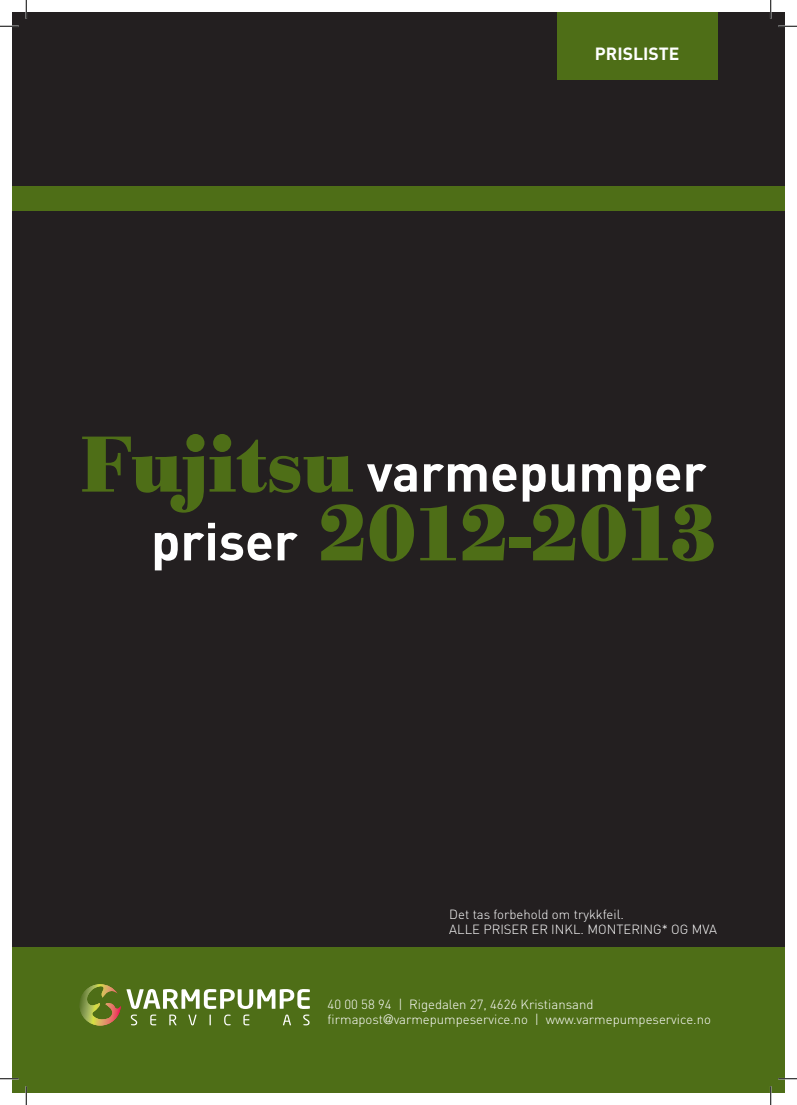
<style>
.page{position:relative;width:797px;height:1105px;background:#fff}
.page>*{position:absolute;margin:0;border:0;box-sizing:border-box;transform-origin:0 0}
.t1{font:700 82.5px "Bodoni Antiqua T";letter-spacing:-.035em;color:#4e6e17}
.t2{font:700 52.5px "DIN";color:#fff}
.t3{font:700 17.5px "DIN";color:#fff}
.t4{font:300 13.12px/15.8px "DIN";color:#fff}
.s1{font-family:"Bodoni Antiqua T";font-size:82.5px;color:#4e6e17}
.s2{font-family:"DIN";font-size:52.5px;color:#fff}
.s3{font-family:"Helvetica Neue"}
</style>
<div class="page">
<div style="left:12px;top:12px;width:773px;height:1081px;background:#231f20"></div>
<div style="left:557px;top:12px;width:160px;height:53px;background:#4e6e17"></div>
<div style="left:12px;top:948px;width:773px;height:145px;background:#4e6e17"></div>
<div style="left:12px;top:186px;width:773px;height:25px;background:#4e6e17"></div>
<svg style="left:79px;top:984px;width:231px;height:41px"></svg>
<div style="left:557px;top:26px;width:160px;height:53px;background:#4e6e17"></div>
<svg style="left:0;top:25px;width:19px;height:2px"></svg>
<svg style="left:778px;top:25px;width:19px;height:2px"></svg>
<svg style="left:0;top:1078px;width:19px;height:1px"></svg>
<svg style="left:778px;top:1078px;width:19px;height:1px"></svg>
<svg style="left:25px;top:0;width:2px;height:19px"></svg>
<svg style="left:25px;top:1086px;width:2px;height:19px"></svg>
<svg style="left:770px;top:0;width:1px;height:19px"></svg>
<svg style="left:770px;top:1086px;width:1px;height:19px"></svg>
<h3 class="t3" style="left:595px;top:42px;width:86px">prisliste</h3>
<h2 class="t2" style="left:79px;top:438px;width:628px"><span class="s1">Fujitsu</span> varmepumper</h2>
<h1 class="t1" style="left:151px;top:484px;width:568px"><span class="s2">priser</span> 2012-2013</h1>
<p class="t4" style="left:449px;top:906px;width:268px">Det tas forbehold om trykkfeil.<br>Alle priser er inkl. montering* og mva</p>
<p class="t4" style="left:327px;top:996px;width:385px">40 00 58 94 | Rigedalen 27, 4626 Kristiansand firmapost<span class="s3">@</span>varmepumpeservice.no | www.varmepumpeservice.no</p>
</div>
